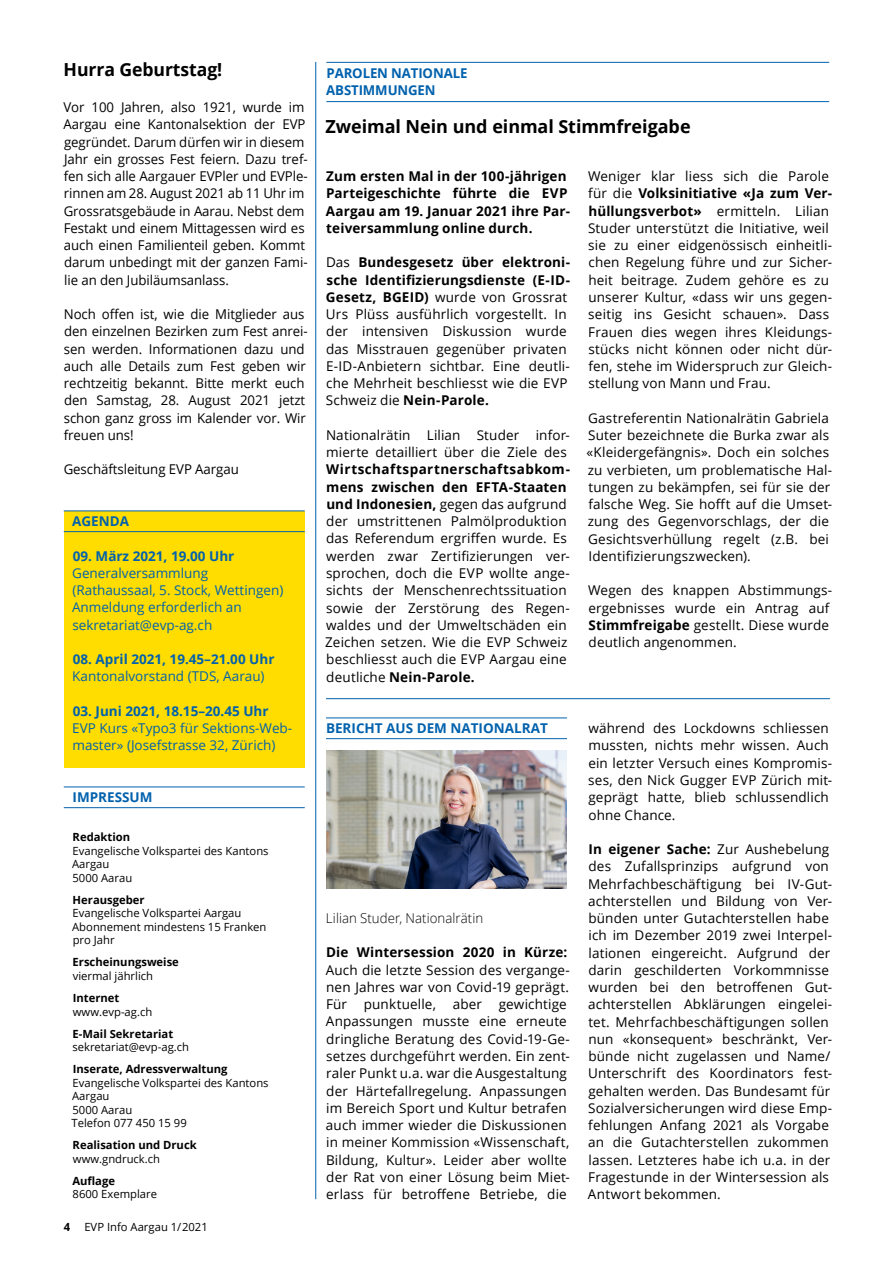
<style>
.page{position:relative;width:893px;height:1263px;background:#fff}
.page>*{position:absolute;margin:0;border:0;box-sizing:border-box;transform-origin:0 0}
.t1{font:700 18px "Open Sans";letter-spacing:-.005em;color:#000}
.t2{font:13.5px/17.2px "Open Sans";letter-spacing:.01em;color:#000}
.t3{font:13.5px/17.2px "Open Sans";color:#0061ad}
.t4{font:700 13.5px/17.2px "Open Sans";color:#0061ad}
.t5{font:700 13.5px/17.2px "Open Sans";letter-spacing:.01em;color:#000}
.t6{font:300 13.5px "Open Sans";letter-spacing:.005em;color:#000}
.t7{font:11.25px/13.5px "Open Sans";color:#000}
.t8{font:700 11.25px "Open Sans";color:#000}
.s1{font-weight:700}
</style>
<div class="page">
<div style="left:64px;top:511px;width:241px;height:257px;background:#fd0"></div>
<hr style="left:64px;top:786px;width:241px;height:1px;background:#0061ad">
<hr style="left:64px;top:807px;width:241px;height:1px;background:#0061ad">
<hr style="left:64px;top:510px;width:241px;height:1px;background:#0061ad">
<hr style="left:64px;top:531px;width:241px;height:1px;background:#0061ad">
<hr style="left:315px;top:62px;width:1px;height:1137px;background:#0061ad">
<img style="left:326px;top:750px;width:241px;height:138px">
<hr style="left:326px;top:698px;width:504px;height:1px;background:#0061ad">
<hr style="left:326px;top:717px;width:241px;height:1px;background:#0061ad">
<hr style="left:326px;top:738px;width:241px;height:1px;background:#0061ad">
<hr style="left:326px;top:62px;width:503px;height:1px;background:#0061ad">
<hr style="left:326px;top:101px;width:503px;height:1px;background:#0061ad">
<h1 class="t1" style="left:64px;top:56px;width:160px">Hurra Geburtstag!</h1>
<p class="t2" style="left:64px;top:98px;width:246px">Vor 100 Jahren, also 1921, wurde im Aargau eine Kantonalsektion der EVP gegründet. Darum dürfen wir in diesem Jahr ein grosses Fest feiern. Dazu tref&shy;fen sich alle Aargauer EVPler und EVPle&shy;rinnen am 28. August 2021 ab 11 Uhr im Grossratsgebäude in Aarau. Nebst dem Festakt und einem Mittagessen wird es auch einen Familienteil geben. Kommt darum unbedingt mit der ganzen Fami&shy;lie an den Jubiläumsanlass.</p>
<p class="t2" style="left:64px;top:305px;width:245px">Noch offen ist, wie die Mitglieder aus den einzelnen Bezirken zum Fest anrei&shy;sen werden. Informationen dazu und auch alle Details zum Fest geben wir rechtzeitig bekannt. Bitte merkt euch den Samstag, 28. August 2021 jetzt schon ganz gross im Kalender vor. Wir freuen uns!</p>
<p class="t2" style="left:64px;top:461px;width:177px">Geschäftsleitung EVP Aargau</p>
<p class="t4" style="left:72px;top:512px;width:58px">AGENDA</p>
<p class="t4" style="left:73px;top:547px;width:163px">09. März 2021, 19.00 Uhr</p>
<p class="t3" style="left:72px;top:564px;width:213px">Generalversammlung (Rathaussaal, 5. Stock, Wettingen)<br>Anmeldung erforderlich an sekretariat@evp-ag.ch</p>
<p class="t4" style="left:73px;top:650px;width:203px">08. April 2021, 19.45–21.00 Uhr</p>
<p class="t3" style="left:72px;top:667px;width:194px">Kantonalvorstand (TDS, Aarau)</p>
<p class="t4" style="left:73px;top:702px;width:197px">03. Juni 2021, 18.15–20.45 Uhr</p>
<p class="t3" style="left:72px;top:719px;width:221px">EVP Kurs «Typo3 für Sektions-Web&shy;master» (Josefstrasse 32, Zürich)</p>
<p class="t4" style="left:73px;top:788px;width:81px">IMPRESSUM</p>
<p class="t8" style="left:73px;top:829px;width:59px">Redaktion</p>
<p class="t7" style="left:72px;top:844px;width:198px">Evangelische Volkspartei des Kantons<br>Aargau<br>5000 Aarau</p>
<p class="t8" style="left:73px;top:892px;width:74px">Herausgeber</p>
<p class="t7" style="left:72px;top:906px;width:196px">Evangelische Volkspartei Aargau<br>Abonnement mindestens 15 Franken pro Jahr</p>
<p class="t8" style="left:73px;top:954px;width:108px">Erscheinungsweise</p>
<p class="t7" style="left:73px;top:969px;width:82px">viermal jährlich</p>
<p class="t8" style="left:73px;top:990px;width:48px">Internet</p>
<p class="t7" style="left:73px;top:1004px;width:81px">www.evp-ag.ch</p>
<p class="t8" style="left:73px;top:1025px;width:102px">E-Mail Sekretariat</p>
<p class="t7" style="left:72px;top:1040px;width:118px">sekretariat@evp-ag.ch</p>
<p class="t8" style="left:73px;top:1061px;width:156px">Inserate, Adressverwaltung</p>
<p class="t7" style="left:72px;top:1075px;width:199px">Evangelische Volkspartei des Kantons<br>Aargau<br>5000 Aarau<br>Telefon 077 450 15 99</p>
<p class="t8" style="left:73px;top:1137px;width:126px">Realisation und Druck</p>
<p class="t7" style="left:73px;top:1151px;width:89px">www.gndruck.ch</p>
<p class="t8" style="left:72px;top:1172px;width:44px">Auflage</p>
<p class="t7" style="left:73px;top:1187px;width:86px">8600 Exemplare</p>
<p class="t8" style="left:64px;top:1219px;width:8px">4</p>
<p class="t7" style="left:84px;top:1220px;width:125px">EVP Info Aargau 1/2021</p>
<p class="t4" style="left:326px;top:64px;width:143px">PAROLEN NATIONALE<br>ABSTIMMUNGEN</p>
<h1 class="t1" style="left:325px;top:114px;width:367px">Zweimal Nein und einmal Stimmfreigabe</h1>
<p class="t5" style="left:326px;top:167px;width:246px">Zum ersten Mal in der 100-jährigen Parteigeschichte führte die EVP Aargau am 19. Januar 2021 ihre Par&shy;teiversammlung online durch.</p>
<p class="t2" style="left:326px;top:253px;width:246px">Das <span class="s1">Bundesgesetz über elektroni&shy;sche Identifizierungsdienste (E-ID-Gesetz, BGEID)</span> wurde von Grossrat Urs Plüss ausführlich vorgestellt. In der intensiven Diskussion wurde das Misstrauen gegenüber privaten E-ID-Anbietern sichtbar. Eine deutli&shy;che Mehrheit beschliesst wie die EVP Schweiz die <span class="s1">Nein-Parole.</span></p>
<p class="t2" style="left:326px;top:426px;width:245px">Nationalrätin Lilian Studer infor&shy;mierte detailliert über die Ziele des</p>
<p class="t2" style="left:325px;top:461px;width:246px"><span class="s1">Wirtschaftspartnerschaftsabkom&shy;mens zwischen den EFTA-Staaten und Indonesien,</span> gegen das aufgrund der umstrittenen Palmölproduktion das Referendum ergriffen wurde. Es werden zwar Zertifizierungen ver&shy;sprochen, doch die EVP wollte ange&shy;sichts der Menschenrechtssituation sowie der Zerstörung des Regen&shy;waldes und der Umweltschäden ein Zeichen setzen. Wie die EVP Schweiz beschliesst auch die EVP Aargau eine deutliche <span class="s1">Nein-Parole.</span></p>
<p class="t2" style="left:588px;top:167px;width:246px">Weniger klar liess sich die Parole für die <span class="s1">Volksinitiative «Ja zum Ver&shy;hüllungsverbot»</span> ermitteln. Lilian Studer unterstützt die Initiative, weil sie zu einer eidgenössisch einheitli&shy;chen Regelung führe und zur Sicher&shy;heit beitrage. Zudem gehöre es zu unserer Kultur, «dass wir uns gegen&shy;seitig ins Gesicht schauen». Dass Frauen dies wegen ihres Kleidungs&shy;stücks nicht können oder nicht dür&shy;fen, stehe im Widerspruch zur Gleich&shy;stellung von Mann und Frau.</p>
<p class="t2" style="left:587px;top:409px;width:247px">Gastreferentin Nationalrätin Gabriela Suter bezeichnete die Burka zwar als «Kleidergefängnis». Doch ein solches zu verbieten, um problematische Hal&shy;tungen zu bekämpfen, sei für sie der falsche Weg. Sie hofft auf die Umset&shy;zung des Gegenvorschlags, der die Gesichtsverhüllung regelt (z.B. bei Identifizierungszwecken).</p>
<p class="t2" style="left:588px;top:581px;width:246px">Wegen des knappen Abstimmungs&shy;ergebnisses wurde ein Antrag auf<br><span class="s1">Stimmfreigabe</span> gestellt. Diese wurde deutlich angenommen.</p>
<p class="t4" style="left:326px;top:719px;width:223px">BERICHT AUS DEM NATIONALRAT</p>
<p class="t6" style="left:326px;top:909px;width:159px">Lilian Studer, Nationalrätin</p>
<p class="t5" style="left:326px;top:943px;width:243px">Die Wintersession 2020 in Kürze:</p>
<p class="t2" style="left:326px;top:961px;width:246px">Auch die letzte Session des vergange&shy;nen Jahres war von Covid-19 geprägt.<br>Für punktuelle, aber gewichtige Anpassungen musste eine erneute dringliche Beratung des Covid-19-Ge&shy;setzes durchgeführt werden. Ein zent&shy;raler Punkt u.a. war die Ausgestaltung der Härtefallregelung. Anpassungen im Bereich Sport und Kultur betrafen auch immer wieder die Diskussionen in meiner Kommission «Wissenschaft, Bildung, Kultur». Leider aber wollte der Rat von einer Lösung beim Miet&shy;erlass für betroffene Betriebe, die</p>
<p class="t2" style="left:588px;top:719px;width:245px">während des Lockdowns schliessen mussten, nichts mehr wissen. Auch ein letzter Versuch eines Kompromis&shy;ses, den Nick Gugger EVP Zürich mit&shy;geprägt hatte, blieb schlussendlich ohne Chance.</p>
<p class="t2" style="left:588px;top:840px;width:246px"><span class="s1">In eigener Sache:</span> Zur Aushebelung des Zufallsprinzips aufgrund von Mehrfachbeschäftigung bei IV-Gut&shy;achterstellen und Bildung von Ver&shy;bünden unter Gutachterstellen habe ich im Dezember 2019 zwei Interpel&shy;lationen eingereicht. Aufgrund der darin geschilderten Vorkommnisse wurden bei den betroffenen Gut&shy;achterstellen Abklärungen eingelei&shy;tet. Mehrfachbeschäftigungen sollen nun «konsequent» beschränkt, Ver&shy;bünde nicht zugelassen und Name/ Unterschrift des Koordinators fest&shy;gehalten werden. Das Bundesamt für Sozialversicherungen wird diese Emp&shy;fehlungen Anfang 2021 als Vorgabe an die Gutachterstellen zukommen lassen. Letzteres habe ich u.a. in der Fragestunde in der Wintersession als Antwort bekommen.</p>
</div>
